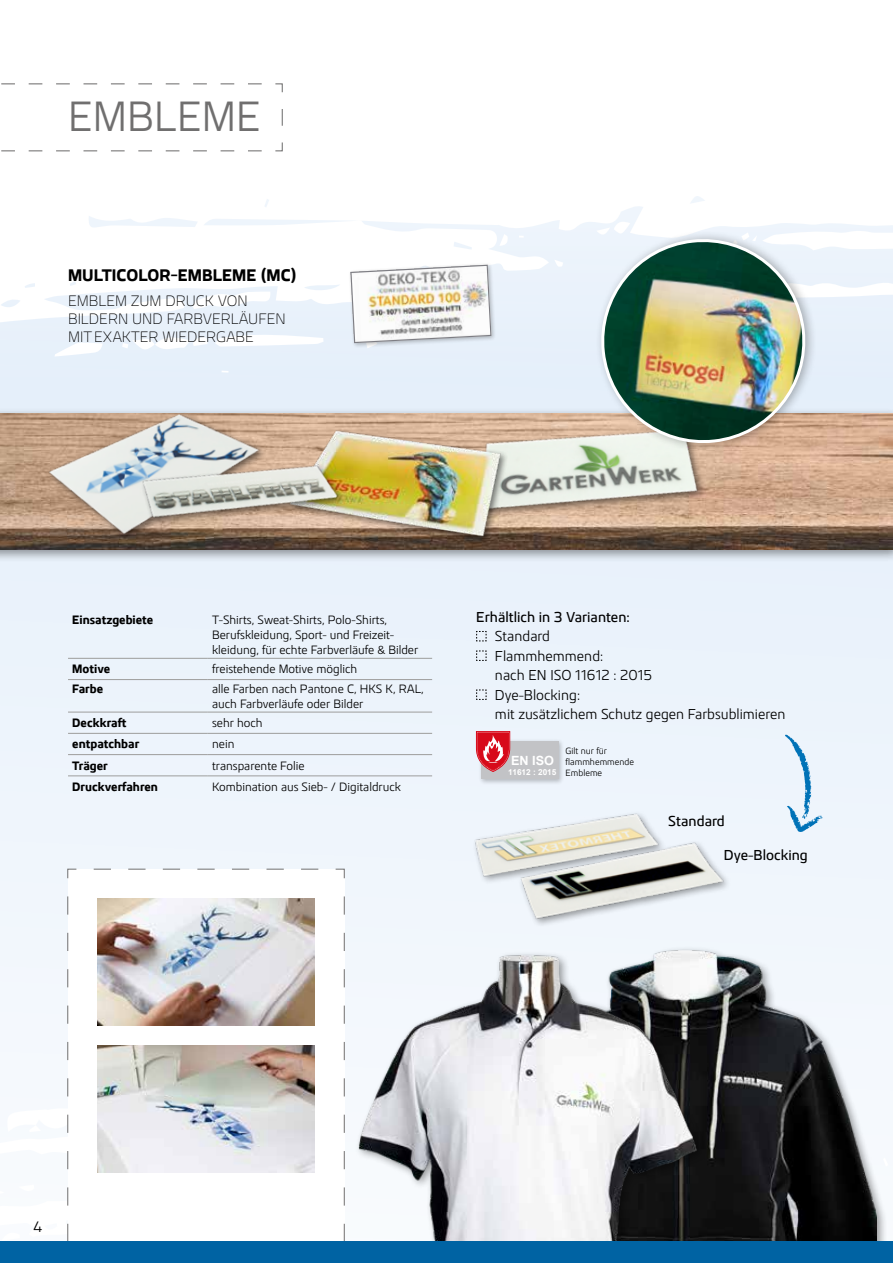
<style>
.page{position:relative;width:893px;height:1263px;background:#fff}
.page>*{position:absolute;margin:0;border:0;box-sizing:border-box;transform-origin:0 0}
.t1{font:42px "Kuro";color:#706f6f}
.t2{font:700 16.5px "Kuro";color:#000}
.t3{font:300 15px/18px "Kuro";color:#000}
.t4{font:15px "Kuro";color:#000}
.t5{font:14.25px/19.5px "Kuro";color:#000}
.t6{font:500 14.25px "Kuro";color:#000}
.t7{font:700 12.75px "Arial";color:#fff}
.t8{font:12px/15px "Kuro";color:#000}
.t9{font:700 12px "Kuro";color:#000}
.t10{font:9px/10.8px "Kuro";color:#000}
.t11{font:700 8.25px "Arial";color:#fff}
</style>
<div class="page">
<div style="left:0;top:387px;width:893px;height:855px;background:#edf4fc"></div>
<svg style="left:44px;top:1223px;width:13px;height:9px"></svg>
<div style="left:0;top:408px;width:893px;height:155px;background:#000;opacity:.4"></div>
<img style="left:0;top:413px;width:893px;height:137px">
<div style="left:0;top:0;width:893px;height:387px;background:linear-gradient(to bottom,#fff,#ecf3fb)"></div>
<svg style="left:0;top:83px;width:283px;height:69px"></svg>
<hr style="left:68px;top:658px;width:140px;height:1px;background:#9d9d9c">
<hr style="left:208px;top:658px;width:224px;height:1px;background:#9d9d9c">
<hr style="left:68px;top:679px;width:140px;height:1px;background:#9d9d9c">
<hr style="left:208px;top:679px;width:224px;height:1px;background:#9d9d9c">
<hr style="left:68px;top:712px;width:140px;height:1px;background:#9d9d9c">
<hr style="left:208px;top:712px;width:224px;height:1px;background:#9d9d9c">
<hr style="left:68px;top:733px;width:140px;height:1px;background:#9d9d9c">
<hr style="left:208px;top:733px;width:224px;height:1px;background:#9d9d9c">
<hr style="left:68px;top:754px;width:140px;height:1px;background:#9d9d9c">
<hr style="left:208px;top:754px;width:224px;height:1px;background:#9d9d9c">
<hr style="left:68px;top:775px;width:140px;height:1px;background:#9d9d9c">
<hr style="left:208px;top:775px;width:224px;height:1px;background:#9d9d9c">
<svg style="left:476px;top:631px;width:11px;height:11px"></svg>
<svg style="left:476px;top:650px;width:11px;height:11px"></svg>
<svg style="left:476px;top:689px;width:11px;height:11px"></svg>
<div style="left:478px;top:738px;width:87px;height:47px;background:#000;opacity:.25"></div>
<div style="left:481px;top:741px;width:78px;height:38px;background:#c2c3c6"></div>
<svg style="left:476px;top:731px;width:34px;height:41px"></svg>
<div style="left:348px;top:262px;width:148px;height:86px;background:#000;opacity:.25"></div>
<svg style="left:350px;top:259px;width:142px;height:85px"></svg>
<img style="left:456px;top:364px;width:265px;height:198px">
<img style="left:28px;top:371px;width:261px;height:180px">
<div style="left:595px;top:230px;width:223px;height:223px;background:#000;opacity:.3"></div>
<img style="left:597px;top:235px;width:212px;height:212px">
<img style="left:372px;top:400px;width:145px;height:156px">
<svg style="left:67px;top:868px;width:278px;height:374px"></svg>
<img style="left:97px;top:899px;width:218px;height:126px">
<img style="left:97px;top:1045px;width:218px;height:127px">
<svg style="left:785px;top:734px;width:38px;height:98px"></svg>
<div style="left:473px;top:810px;width:259px;height:117px;background:#f1f6fc"></div>
<img style="left:469px;top:811px;width:259px;height:113px">
<img style="left:108px;top:396px;width:264px;height:198px">
<div style="left:514px;top:946px;width:374px;height:317px;background:#000;opacity:.4"></div>
<img style="left:705px;top:935px;width:171px;height:307px">
<img style="left:348px;top:935px;width:357px;height:307px">
<div style="left:0;top:1242px;width:893px;height:21px;background:#0063a3"></div>
<h1 class="t1" style="left:68px;top:91px;width:194px">EMBLEME</h1>
<h2 class="t2" style="left:68px;top:265px;width:230px">MULTICOLOR-EMBLEME (MC)</h2>
<p class="t3" style="left:68px;top:292px;width:219px">EMBLEM ZUM DRUCK VON<br>BILDERN UND FARBVERLÄUFEN<br>MIT EXAKTER WIEDERGABE</p>
<p class="t9" style="left:72px;top:612px;width:82px">Einsatzgebiete</p>
<p class="t8" style="left:212px;top:612px;width:208px">T-Shirts, Sweat-Shirts, Polo-Shirts,<br>Berufskleidung, Sport- und Freizeit&shy;kleidung, für echte Farbverläufe &amp; Bilder</p>
<p class="t9" style="left:72px;top:662px;width:39px">Motive</p>
<p class="t8" style="left:212px;top:661px;width:147px">freistehende Motive möglich</p>
<p class="t9" style="left:72px;top:681px;width:32px">Farbe</p>
<p class="t8" style="left:212px;top:681px;width:213px">alle Farben nach Pantone C, HKS K, RAL, auch Farbverläufe oder Bilder</p>
<p class="t9" style="left:72px;top:715px;width:56px">Deckkraft</p>
<p class="t8" style="left:212px;top:715px;width:52px">sehr hoch</p>
<p class="t9" style="left:72px;top:737px;width:68px">entpatchbar</p>
<p class="t8" style="left:212px;top:736px;width:24px">nein</p>
<p class="t9" style="left:72px;top:758px;width:37px">Träger</p>
<p class="t8" style="left:212px;top:758px;width:94px">transparente Folie</p>
<p class="t9" style="left:72px;top:779px;width:87px">Druckverfahren</p>
<p class="t8" style="left:212px;top:779px;width:190px">Kombination aus Sieb- / Digitaldruck</p>
<p class="t6" style="left:476px;top:608px;width:155px">Erhältlich in 3 Varianten:</p>
<p class="t5" style="left:495px;top:626px;width:292px">Standard<br>Flammhemmend:<br>nach EN ISO 11612 : 2015<br>Dye-Blocking:<br>mit zusätzlichem Schutz gegen Farbsublimieren</p>
<p class="t7" style="left:511px;top:752px;width:45px">EN ISO</p>
<p class="t11" style="left:508px;top:766px;width:50px">11612 : 2015</p>
<p class="t10" style="left:565px;top:745px;width:70px">Gilt nur für flammhemmende<br>Embleme</p>
<p class="t6" style="left:668px;top:812px;width:58px">Standard</p>
<p class="t6" style="left:724px;top:847px;width:85px">Dye-Blocking</p>
<p class="t4" style="left:33px;top:1217px;width:11px">4</p>
</div>
